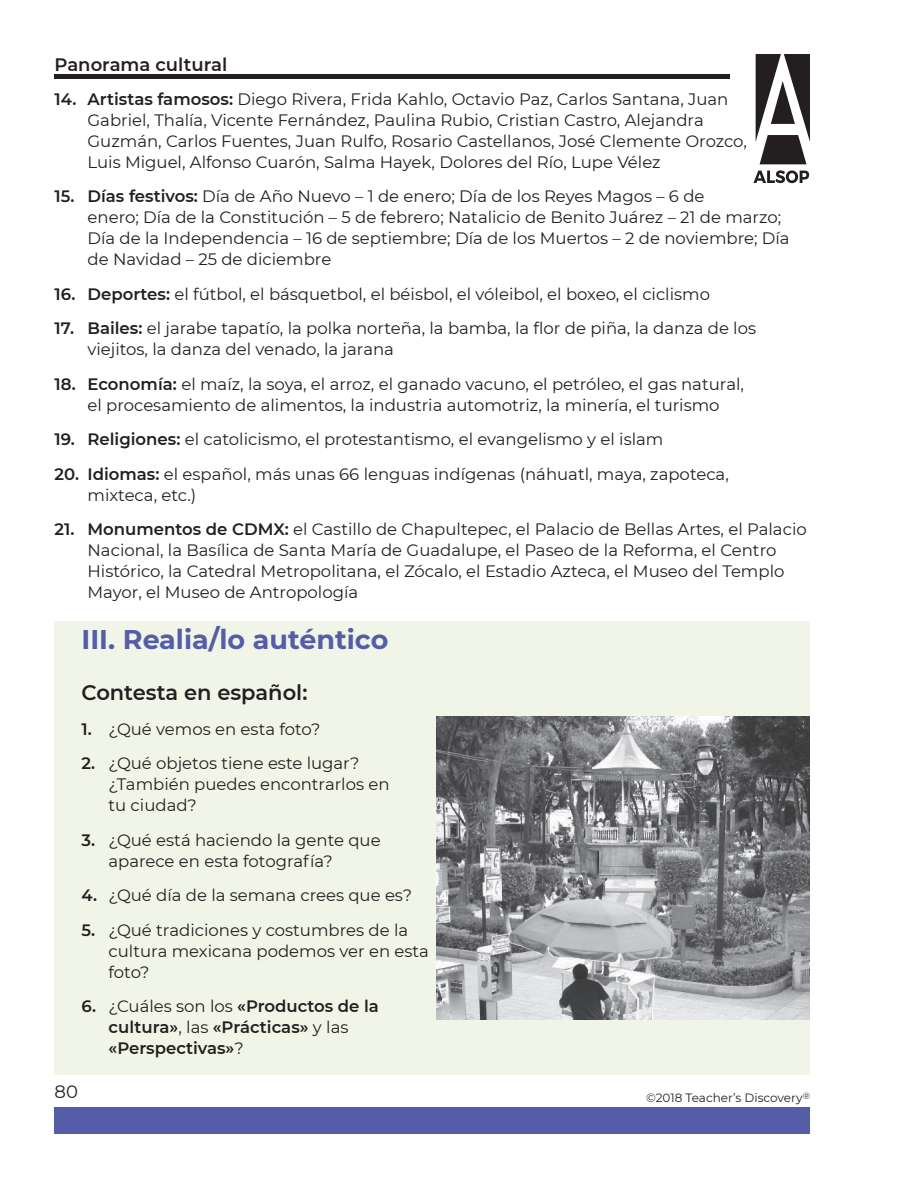
<style>
.page{position:relative;width:918px;height:1188px;background:#fff}
.page>*{position:absolute;margin:0;border:0;box-sizing:border-box;transform-origin:0 0}
.t1{font:700 27px "Montserrat";color:#555da9}
.t2{font:600 21px "Montserrat";color:#231f20}
.t3{font:600 18px "Montserrat";color:#231f20}
.t4{font:18px "Montserrat";color:#231f20}
.t5{font:16.5px/21px "Montserrat";color:#231f20}
.t6{font:600 16.5px/21px "Montserrat";color:#231f20}
.t7{font:12px "Montserrat";color:#231f20}
.s1{font-weight:600}
.s2{font-weight:400}
</style>
<div class="page">
<div style="left:55px;top:1107px;width:755px;height:27px;background:#555da9"></div>
<svg style="left:753px;top:170px;width:56px;height:13px"></svg>
<svg style="left:756px;top:54px;width:54px;height:110px"></svg>
<div style="left:55px;top:74px;width:675px;height:5px;background:#231f20"></div>
<div style="left:55px;top:621px;width:755px;height:454px;background:#f1f5e7"></div>
<img style="left:436px;top:716px;width:373px;height:303px">
<p class="t3" style="left:55px;top:52px;width:174px">Panorama cultural</p>
<p class="t5" style="left:88px;top:88px;width:661px;text-indent:-33px"><span class="s1">14. Artistas famosos:</span> Diego Rivera, Frida Kahlo, Octavio Paz, Carlos Santana, Juan Gabriel, Thalía, Vicente Fernández, Paulina Rubio, Cristian Castro, Alejandra Guzmán, Carlos Fuentes, Juan Rulfo, Rosario Castellanos, José Clemente Orozco, Luis Miguel, Alfonso Cuarón, Salma Hayek, Dolores del Río, Lupe Vélez</p>
<p class="t5" style="left:88px;top:185px;width:704px;text-indent:-33px"><span class="s1">15. Días festivos:</span> Día de Año Nuevo – 1 de enero; Día de los Reyes Magos – 6 de<br>enero; Día de la Constitución – 5 de febrero; Natalicio de Benito Juárez – 21 de marzo; Día de la Independencia – 16 de septiembre; Día de los Muertos – 2 de noviembre; Día de Navidad – 25 de diciembre</p>
<p class="t5" style="left:55px;top:283px;width:657px"><span class="s1">16. Deportes:</span> el fútbol, el básquetbol, el béisbol, el vóleibol, el boxeo, el ciclismo</p>
<p class="t5" style="left:88px;top:317px;width:670px;text-indent:-33px"><span class="s1">17. Bailes:</span> el jarabe tapatío, la polka norteña, la bamba, la flor de piña, la danza de los viejitos, la danza del venado, la jarana</p>
<p class="t5" style="left:55px;top:373px;width:691px;text-align:center"><span class="s1">18. Economía:</span> el maíz, la soya, el arroz, el ganado vacuno, el petróleo, el gas natural, el procesamiento de alimentos, la industria automotriz, la minería, el turismo</p>
<p class="t5" style="left:55px;top:428px;width:610px"><span class="s1">19. Religiones:</span> el catolicismo, el protestantismo, el evangelismo y el islam</p>
<p class="t5" style="left:88px;top:463px;width:643px;text-indent:-33px"><span class="s1">20. Idiomas:</span> el español, más unas 66 lenguas indígenas (náhuatl, maya, zapoteca, mixteca, etc.)</p>
<p class="t5" style="left:88px;top:518px;width:721px;text-indent:-33px"><span class="s1">21. Monumentos de CDMX:</span> el Castillo de Chapultepec, el Palacio de Bellas Artes, el Palacio Nacional, la Basílica de Santa María de Guadalupe, el Paseo de la Reforma, el Centro Histórico, la Catedral Metropolitana, el Zócalo, el Estadio Azteca, el Museo del Templo Mayor, el Museo de Antropología</p>
<h1 class="t1" style="left:82px;top:620px;width:308px">III. Realia/lo auténtico</h1>
<p class="t2" style="left:82px;top:678px;width:227px">Contesta en español:</p>
<p class="t5" style="left:82px;top:718px;width:241px"><span class="s1">1.</span> ¿Qué vemos en esta foto?</p>
<p class="t5" style="left:109px;top:752px;width:283px;text-indent:-27px"><span class="s1">2.</span> ¿Qué objetos tiene este lugar? ¿También puedes encontrarlos en tu ciudad?</p>
<p class="t5" style="left:109px;top:829px;width:274px;text-indent:-27px"><span class="s1">3.</span> ¿Qué está haciendo la gente que aparece en esta fotografía?</p>
<p class="t5" style="left:82px;top:884px;width:332px"><span class="s1">4.</span> ¿Qué día de la semana crees que es?</p>
<p class="t5" style="left:109px;top:919px;width:322px;text-indent:-27px"><span class="s1">5.</span> ¿Qué tradiciones y costumbres de la cultura mexicana podemos ver en esta foto?</p>
<p class="t6" style="left:109px;top:995px;width:272px;text-indent:-27px">6. <span class="s2">¿Cuáles son los</span> «Productos de la cultura»<span class="s2">, las</span> «Prácticas» <span class="s2">y las </span>«Perspectivas»<span class="s2">?</span></p>
<p class="t4" style="left:55px;top:1079px;width:25px">80</p>
<p class="t7" style="left:646px;top:1089px;width:165px">©2018 Teacher’s Discovery<sup>®</sup></p>
</div>
